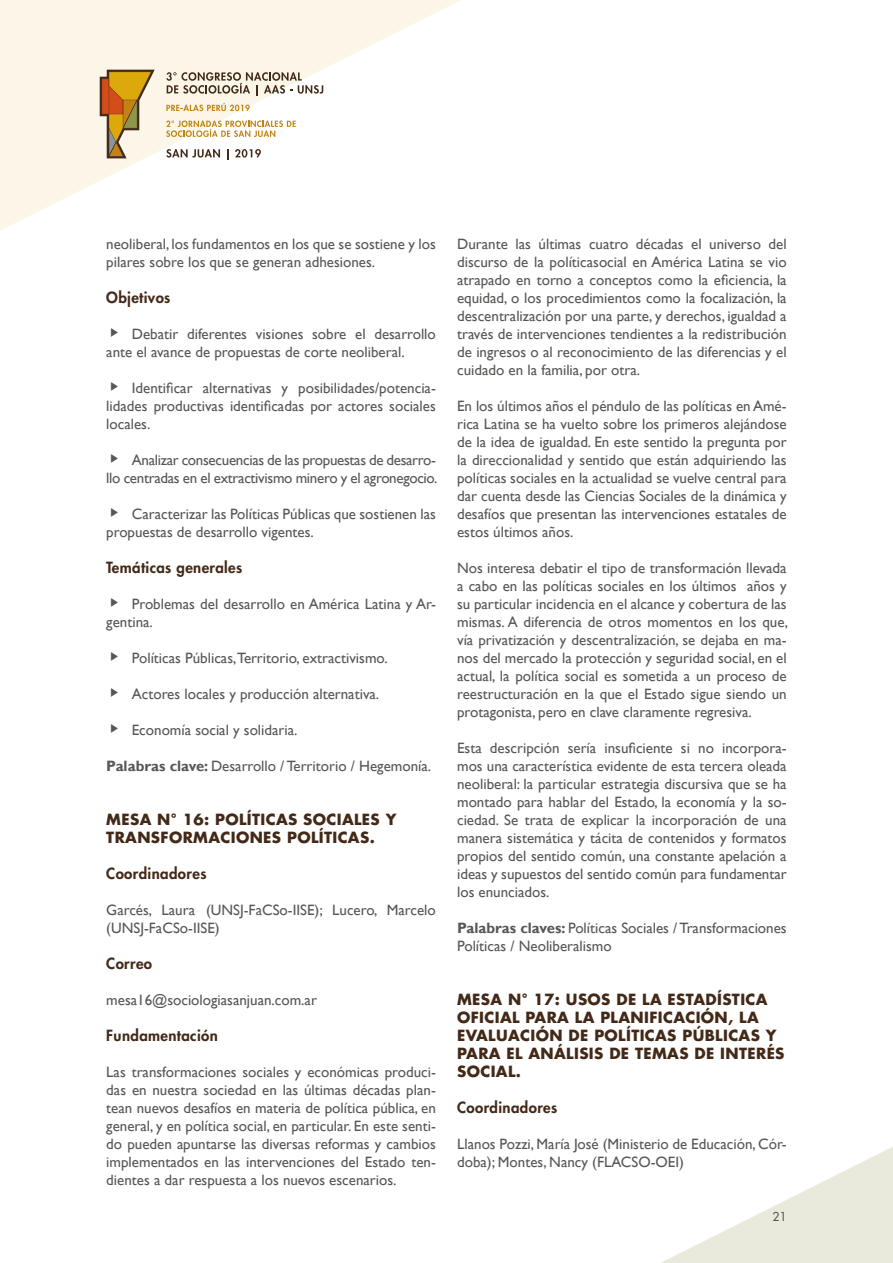
<style>
.page{position:relative;width:893px;height:1263px;background:#fff}
.page>*{position:absolute;margin:0;border:0;box-sizing:border-box;transform-origin:0 0}
.t1{font:15px/18px "Gill Sans";color:#575756}
.t2{font:700 15px/18px "Futura Std";letter-spacing:.025em;color:#432918}
.t3{font:15px/18px "Gill Sans";letter-spacing:-.02em;color:#575756}
.t4{font:800 15px "Futura Std";letter-spacing:.025em;color:#432918}
.t5{font:500 12px "Futura Std";color:#575756}
.s1{font-family:"Material Design Iconic Font"}
.s2{font-weight:700}
</style>
<div class="page">
<svg style="left:0;top:0;width:460px;height:230px"></svg>
<svg style="left:100px;top:70px;width:55px;height:88px;background:#cca86d"></svg>
<svg style="left:166px;top:72px;width:157px;height:24px;background:#cbc1b4"></svg>
<svg style="left:166px;top:149px;width:54px;height:9px"></svg>
<svg style="left:235px;top:149px;width:26px;height:9px"></svg>
<svg style="left:166px;top:103px;width:84px;height:8px"></svg>
<svg style="left:166px;top:120px;width:130px;height:17px"></svg>
<svg style="left:661px;top:1147px;width:232px;height:116px"></svg>
<p class="t1" style="left:106px;top:235px;width:331px">neoliberal, los fundamentos en los que se sostiene y los pilares sobre los que se generan adhesiones.</p>
<p class="t4" style="left:106px;top:288px;width:66px">Objetivos</p>
<p class="t1" style="left:106px;top:325px;width:331px"><span class="s1">½</span> Debatir diferentes visiones sobre el desarrollo ante el avance de propuestas de corte neoliberal.</p>
<p class="t1" style="left:106px;top:379px;width:331px;text-align:justify"><span class="s1">½</span> Identificar alternativas y posibilidades/potencia&shy;lidades productivas identificadas por actores sociales locales.</p>
<p class="t3" style="left:106px;top:451px;width:333px"><span class="s1">½</span> Analizar consecuencias de las propuestas de desarro&shy;llo centradas en el extractivismo minero y el agronegocio.</p>
<p class="t1" style="left:106px;top:505px;width:331px"><span class="s1">½</span> Caracterizar las Políticas Públicas que sostienen las propuestas de desarrollo vigentes.</p>
<p class="t4" style="left:106px;top:558px;width:138px">Temáticas generales</p>
<p class="t1" style="left:106px;top:595px;width:331px"><span class="s1">½</span> Problemas del desarrollo en América Latina y Ar&shy;gentina.</p>
<p class="t1" style="left:106px;top:649px;width:283px"><span class="s1">½</span> Políticas Públicas,Territorio, extractivismo.</p>
<p class="t1" style="left:106px;top:685px;width:274px"><span class="s1">½</span> Actores locales y producción alternativa.</p>
<p class="t1" style="left:106px;top:721px;width:193px"><span class="s1">½</span> Economía social y solidaria.</p>
<p class="t1" style="left:106px;top:757px;width:326px"><span class="s2">Palabras clave:</span> Desarrollo / Territorio / Hegemonía.</p>
<p class="t2" style="left:106px;top:810px;width:292px">MESA N° 16: POLÍTICAS SOCIALES Y<br>TRANSFORMACIONES POLÍTICAS.</p>
<p class="t4" style="left:106px;top:864px;width:102px">Coordinadores</p>
<p class="t1" style="left:106px;top:901px;width:331px">Garcés, Laura (UNSJ-FaCSo-IISE); Lucero, Marcelo (UNSJ-FaCSo-IISE)</p>
<p class="t4" style="left:106px;top:954px;width:47px">Correo</p>
<p class="t1" style="left:106px;top:991px;width:212px">mesa16@sociologiasanjuan.com.ar</p>
<p class="t4" style="left:106px;top:1026px;width:113px">Fundamentación</p>
<p class="t1" style="left:106px;top:1063px;width:331px;text-align:justify">Las transformaciones sociales y económicas produci&shy;das en nuestra sociedad en las últimas décadas plan&shy;tean nuevos desafíos en materia de política pública, en general, y en política social, en particular. En este senti&shy;do pueden apuntarse las diversas reformas y cambios implementados en las intervenciones del Estado ten&shy;dientes a dar respuesta a los nuevos escenarios.</p>
<p class="t1" style="left:457px;top:235px;width:331px;text-align:justify">Durante las últimas cuatro décadas el universo del discurso de la políticasocial en América Latina se vio atrapado en torno a conceptos como la eficiencia, la equidad, o los procedimientos como la focalización, la descentralización por una parte, y derechos, igualdad a través de intervenciones tendientes a la redistribución de ingresos o al reconocimiento de las diferencias y el cuidado en la familia, por otra.</p>
<p class="t1" style="left:457px;top:397px;width:331px;text-align:justify">En los últimos años el péndulo de las políticas en Amé&shy;rica Latina se ha vuelto sobre los primeros alejándose de la idea de igualdad. En este sentido la pregunta por la direccionalidad y sentido que están adquiriendo las políticas sociales en la actualidad se vuelve central para dar cuenta desde las Ciencias Sociales de la dinámica y desafíos que presentan las intervenciones estatales de estos últimos años.</p>
<p class="t1" style="left:457px;top:559px;width:333px;text-align:justify">Nos interesa debatir el tipo de transformación llevada a cabo en las políticas sociales en los últimos años y su particular incidencia en el alcance y cobertura de las mismas. A diferencia de otros momentos en los que, vía privatización y descentralización, se dejaba en ma&shy;nos del mercado la protección y seguridad social, en el actual, la política social es sometida a un proceso de reestructuración en la que el Estado sigue siendo un protagonista, pero en clave claramente regresiva.</p>
<p class="t1" style="left:457px;top:739px;width:331px;text-align:justify">Esta descripción sería insuficiente si no incorpora&shy;mos una característica evidente de esta tercera oleada neoliberal: la particular estrategia discursiva que se ha montado para hablar del Estado, la economía y la so&shy;ciedad. Se trata de explicar la incorporación de una manera sistemática y tácita de contenidos y formatos propios del sentido común, una constante apelación a ideas y supuestos del sentido común para fundamentar los enunciados.</p>
<p class="t1" style="left:457px;top:919px;width:331px"><span class="s2">Palabras claves:</span> Políticas Sociales / Transformaciones<br>Políticas / Neoliberalismo</p>
<p class="t2" style="left:457px;top:990px;width:329px">MESA N° 17: USOS DE LA ESTADÍSTICA<br>OFICIAL PARA LA PLANIFICACIÓN, LA<br>EVALUACIÓN DE POLÍTICAS PÚBLICAS Y<br>PARA EL ANÁLISIS DE TEMAS DE INTERÉS<br>SOCIAL.</p>
<p class="t4" style="left:457px;top:1098px;width:102px">Coordinadores</p>
<p class="t1" style="left:457px;top:1135px;width:331px">Llanos Pozzi, María José (Ministerio de Educación, Cór&shy;doba); Montes, Nancy (FLACSO-OEI)</p>
<p class="t5" style="left:772px;top:1209px;width:16px">21</p>
</div>
